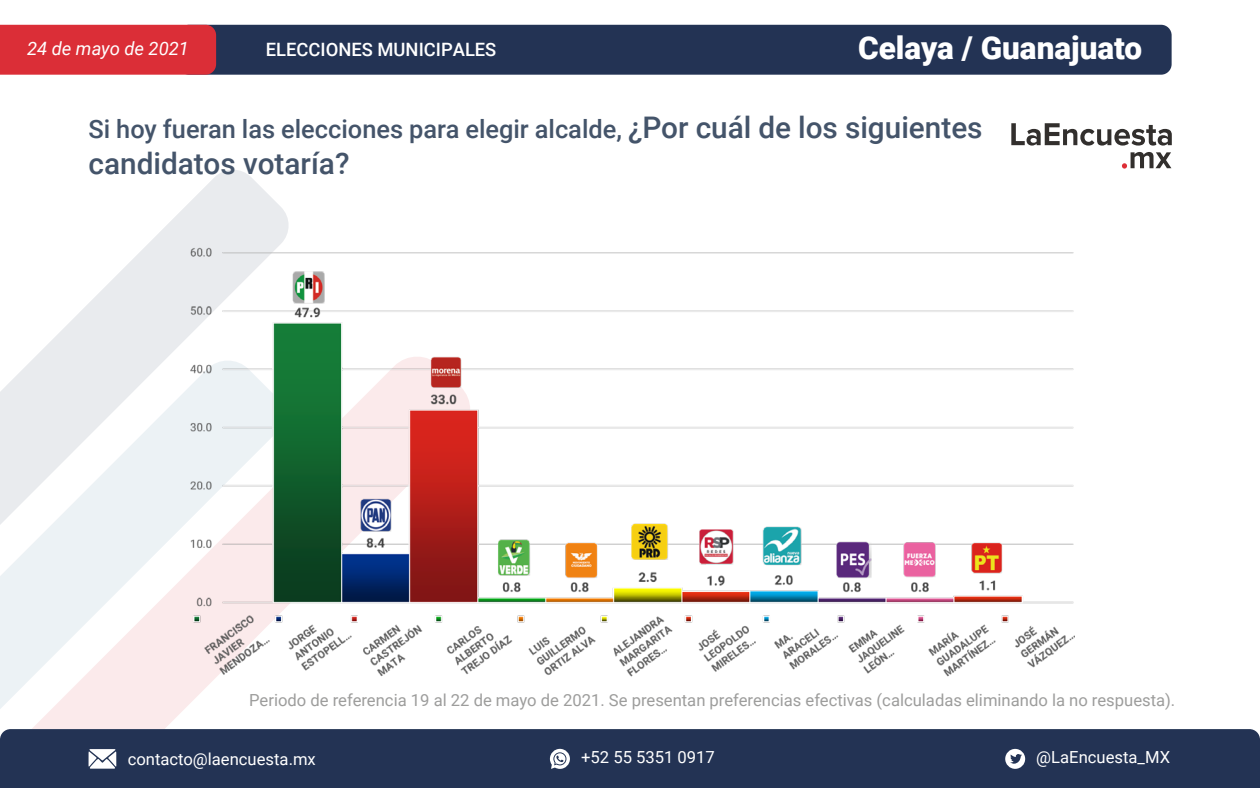
<style>
.page{position:relative;width:1260px;height:788px;background:#fff}
.page>*{position:absolute;margin:0;border:0;box-sizing:border-box;transform-origin:0 0}
.t1{font:900 31.5px "Roboto";color:#fff}
.t2{font:500 29.75px "Roboto";color:#44546a}
.t3{font:500 25.38px "Roboto";color:#44546a}
.t4{font:500 18.38px "Roboto";color:#fff}
.t5{font:italic 18.38px "Roboto";color:#fff}
.t6{font:16.62px "Roboto";color:#9d9d9c}
.t7{font:16.62px "Roboto";color:#fff}
.s1{font-size:29.75px}
</style>
<div class="page">
<div style="left:0;top:729px;width:1260px;height:59px;background:#233354"></div>
<svg style="left:550px;top:748px;width:20px;height:20px"></svg>
<svg style="left:89px;top:749px;width:27px;height:19px"></svg>
<svg style="left:1005px;top:748px;width:20px;height:20px"></svg>
<div style="left:178px;top:25px;width:994px;height:50px;background:#233354;border-radius:10px"></div>
<div style="left:0;top:25px;width:216px;height:50px;background:#db2e37"></div>
<svg style="left:0;top:551px;width:190px;height:177px"></svg>
<svg style="left:0;top:170px;width:270px;height:381px;fill:#ecf2f5"></svg>
<img style="left:190px;top:196px;width:885px;height:507px">
<svg style="left:1011px;top:123px;width:161px;height:22px"></svg>
<svg style="left:1122px;top:152px;width:49px;height:16px"></svg>
<p class="t5" style="left:27px;top:36px;width:163px">24 de mayo de 2021</p>
<p class="t4" style="left:266px;top:37px;width:232px">ELECCIONES MUNICIPALES</p>
<h1 class="t1" style="left:858px;top:26px;width:286px">Celaya / Guanajuato</h1>
<h3 class="t3" style="left:89px;top:111px;width:896px">Si hoy fueran las elecciones para elegir alcalde, <span class="s1">¿Por cuál de los siguientes</span></h3>
<h2 class="t2" style="left:89px;top:142px;width:262px">candidatos votaría?</h2>
<p class="t6" style="left:249px;top:688px;width:928px">Periodo de referencia 19 al 22 de mayo de 2021. Se presentan preferencias efectivas (calculadas eliminando la no respuesta).</p>
<p class="t7" style="left:128px;top:747px;width:190px">contacto@laencuesta.mx</p>
<p class="t7" style="left:581px;top:745px;width:135px">+52 55 5351 0917</p>
<p class="t7" style="left:1036px;top:745px;width:135px">@LaEncuesta_MX</p>
</div>
